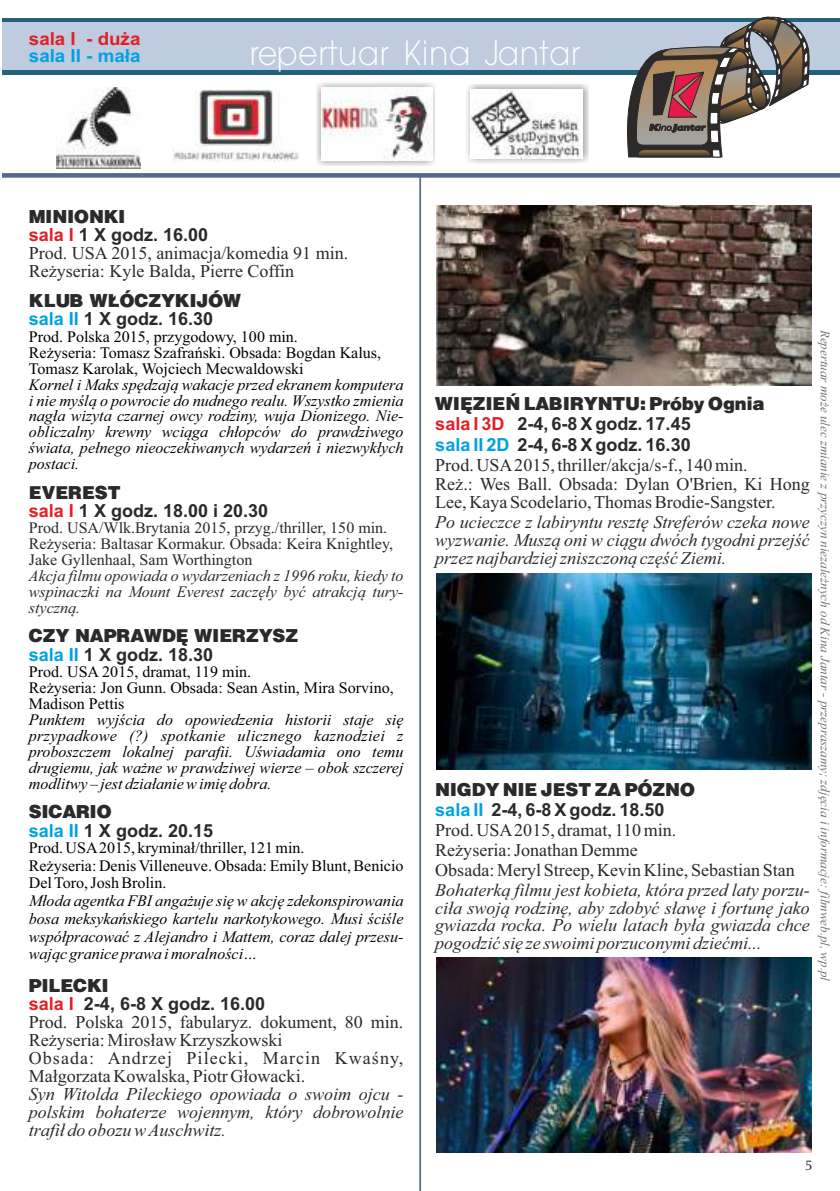
<style>
.page{position:relative;width:840px;height:1191px;background:#fff}
.page>*{position:absolute;margin:0;border:0;box-sizing:border-box;transform-origin:0 0}
.t1{font:32px "EFN Straight New";letter-spacing:.03em;color:#fff;scale:.93 1}
.t2{font:18px/18px "Times New Roman";color:#2b2929}
.t3{font:italic 18px/18px "Times New Roman";color:#2b2929;text-align:justify}
.t4{font:700 18px/20.2px "Arial";color:#2b2929}
.t5{font:18px "Switzerland Blackpl";color:#2b2929}
.t6{font:700 18px "Arial";color:#00a1e3;scale:1.04 1}
.t7{font:700 18px "Arial";color:#e31f24;scale:1.04 1}
.t8{font:italic 16px/16px "Times New Roman";color:#000;text-align:justify}
.t9{font:16px/16px "Times New Roman";color:#000}
.t10{font:16px/16px "Times New Roman";color:#2b2929}
.t11{font:italic 16px/16px "Times New Roman";color:#2b2929;text-align:justify}
.t12{font:14px "Ottawapl";color:#2b2929}
.t13{font:italic 13px "Times New Roman";color:#737370}
.s1{color:#e31f24}
.s2{color:#00a1e3}
</style>
<div class="page">
<hr style="left:419px;top:176px;width:2px;height:1015px;background:#57698f">
<svg style="left:2px;top:173px;width:837px;height:5px;background:#637497"></svg>
<div style="left:2px;top:18px;width:837px;height:57px;background:#24617d"></div>
<div style="left:2px;top:23px;width:837px;height:47px;background:#bfcce0"></div>
<svg style="left:626px;top:17px;width:182px;height:140px"></svg>
<div style="left:465px;top:84px;width:123px;height:80px;background:#2b2929;opacity:.49"></div>
<img style="left:470px;top:89px;width:112px;height:70px">
<img style="left:172px;top:89px;width:127px;height:73px">
<img style="left:56px;top:88px;width:84px;height:80px">
<div style="left:316px;top:82px;width:119px;height:84px;background:#2b2929;opacity:.49"></div>
<img style="left:321px;top:88px;width:111px;height:72px">
<img style="left:436px;top:205px;width:375px;height:180px">
<img style="left:436px;top:573px;width:375px;height:196px">
<img style="left:436px;top:958px;width:375px;height:194px">
<p class="t7" style="left:29px;top:32px;width:109px">sala I - duża</p>
<p class="t6" style="left:29px;top:49px;width:109px">sala II - mała</p>
<h1 class="t1" style="left:250px;top:40px;width:357px">repertuar Kina Jantar</h1>
<p class="t5" style="left:29px;top:209px;width:98px">MINIONKI</p>
<p class="t4" style="left:29px;top:227px;width:181px"><span class="s1">sala I</span> 1 X godz. 16.00</p>
<p class="t2" style="left:29px;top:246px;width:321px">Prod. USA 2015, animacja/komedia 91 min.<br>Reżyseria: Kyle Balda, Pierre Coffin</p>
<p class="t5" style="left:29px;top:293px;width:213px">KLUB WŁÓCZYKIJÓW</p>
<p class="t4" style="left:29px;top:311px;width:186px"><span class="s2">sala II</span> 1 X godz. 16.30</p>
<p class="t9" style="left:29px;top:330px;width:353px">Prod. Polska 2015, przygodowy, 100 min.<br>Reżyseria: Tomasz Szafrański. Obsada: Bogdan Kalus,<br>Tomasz Karolak, Wojciech Mecwaldowski</p>
<p class="t8" style="left:29px;top:378px;width:376px">Kornel i Maks spędzają wakacje przed ekranem komputera i nie myślą o powrocie do nudnego realu. Wszystko zmienia nagła wizyta czarnej owcy rodziny, wuja Dionizego. Nie&shy;obliczalny krewny wciąga chłopców do prawdziwego świata, pełnego nieoczekiwanych wydarzeń i niezwykłych postaci.</p>
<p class="t5" style="left:29px;top:485px;width:93px">EVEREST</p>
<p class="t4" style="left:29px;top:502px;width:241px"><span class="s1">sala I</span> 1 X godz. 18.00 i 20.30</p>
<p class="t10" style="left:29px;top:521px;width:365px">Prod. USA/Wlk.Brytania 2015, przyg./thriller, 150 min.<br>Reżyseria: Baltasar Kormakur. Obsada: Keira Knightley,<br>Jake Gyllenhaal, Sam Worthington</p>
<p class="t11" style="left:29px;top:569px;width:376px">Akcja filmu opowiada o wydarzeniach z 1996 roku, kiedy to wspinaczki na Mount Everest zaczęły być atrakcją tury&shy;styczną.</p>
<p class="t5" style="left:29px;top:629px;width:271px">CZY NAPRAWDĘ WIERZYSZ</p>
<p class="t4" style="left:29px;top:646px;width:186px"><span class="s2">sala II</span> 1 X godz. 18.30</p>
<p class="t9" style="left:29px;top:665px;width:366px">Prod. USA 2015, dramat, 119 min.<br>Reżyseria: Jon Gunn. Obsada: Sean Astin, Mira Sorvino,<br>Madison Pettis</p>
<p class="t8" style="left:29px;top:713px;width:376px">Punktem wyjścia do opowiedzenia historii staje się przypadkowe (?) spotkanie ulicznego kaznodziei z proboszczem lokalnej parafii. Uświadamia ono temu drugiemu, jak ważne w prawdziwej wierze – obok szczerej modlitwy – jest działanie w imię dobra.</p>
<p class="t5" style="left:29px;top:804px;width:84px">SICARIO</p>
<p class="t4" style="left:29px;top:822px;width:186px"><span class="s2">sala II</span> 1 X godz. 20.15</p>
<p class="t9" style="left:29px;top:840px;width:376px;line-height:17.8px">Prod. USA2015, kryminał/thriller, 121 min.<br>Reżyseria: Denis Villeneuve. Obsada: Emily Blunt, Benicio<br>Del Toro, Josh Brolin.</p>
<p class="t8" style="left:29px;top:893px;width:376px;line-height:17.8px">Młoda agentka FBI angażuje się w akcję zdekonspirowania bosa meksykańskiego kartelu narkotykowego. Musi ściśle współpracować z Alejandro i Mattem, coraz dalej przesu&shy;wając granice prawa i moralności…</p>
<p class="t5" style="left:29px;top:978px;width:81px">PILECKI</p>
<p class="t4" style="left:29px;top:995px;width:238px"><span class="s1">sala I</span> 2-4, 6-8 X godz. 16.00</p>
<p class="t2" style="left:29px;top:1015px;width:376px">Prod. Polska 2015, fabularyz. dokument, 80 min.<br>Reżyseria: Mirosław Krzyszkowski<br>Obsada: Andrzej Pilecki, Marcin Kwaśny, Małgorzata Kowalska, Piotr Głowacki.</p>
<p class="t3" style="left:29px;top:1086px;width:376px">Syn Witolda Pileckiego opowiada o swoim ojcu - polskim bohaterze wojennym, który dobrowolnie trafił do obozu w Auschwitz.</p>
<p class="t5" style="left:435px;top:397px;width:330px">WIĘZIEŃ LABIRYNTU: Próby Ognia</p>
<p class="t4" style="left:435px;top:416px;width:257px"><span class="s1">sala I 3D</span> 2-4, 6-8 X godz. 17.45 <span class="s2">sala II 2D</span> 2-4, 6-8 X godz. 16.30</p>
<p class="t2" style="left:435px;top:456px;width:376px;line-height:20px">Prod. USA2015, thriller/akcja/s-f., 140 min.<br>Reż.: Wes Ball. Obsada: Dylan O'Brien, Ki Hong</p>
<p class="t2" style="left:435px;top:495px;width:341px">Lee, Kaya Scodelario, Thomas Brodie-Sangster.</p>
<p class="t3" style="left:435px;top:515px;width:376px">Po ucieczce z labiryntu resztę Streferów czeka nowe wyzwanie. Muszą oni w ciągu dwóch tygodni przejść przez najbardziej zniszczoną część Ziemi.</p>
<p class="t5" style="left:435px;top:782px;width:261px">NIGDY NIE JEST ZA PÓZNO</p>
<p class="t4" style="left:435px;top:801px;width:231px"><span class="s2">sala II</span> 2-4, 6-8 X godz. 18.50</p>
<p class="t2" style="left:435px;top:821px;width:361px;line-height:20px">Prod. USA2015, dramat, 110 min.<br>Reżyseria: Jonathan Demme<br>Obsada: Meryl Streep, Kevin Kline, Sebastian Stan</p>
<p class="t3" style="left:435px;top:882px;width:376px">Bohaterką filmu jest kobieta, która przed laty porzu&shy;ciła swoją rodzinę, aby zdobyć sławę i fortunę jako gwiazda rocka. Po wielu latach była gwiazda chce pogodzić się ze swoimi porzuconymi dziećmi...</p>
<p class="t13" style="left:829px;top:330px;width:653px;rotate:90deg">Repertuar może ulec zmianie z przyczyn niezależnych od Kina Jantar - przepraszamy; zdjęcia i informacje: filmweb.pl, wp.pl</p>
<p class="t12" style="left:804px;top:1159px;width:9px">5</p>
</div>
